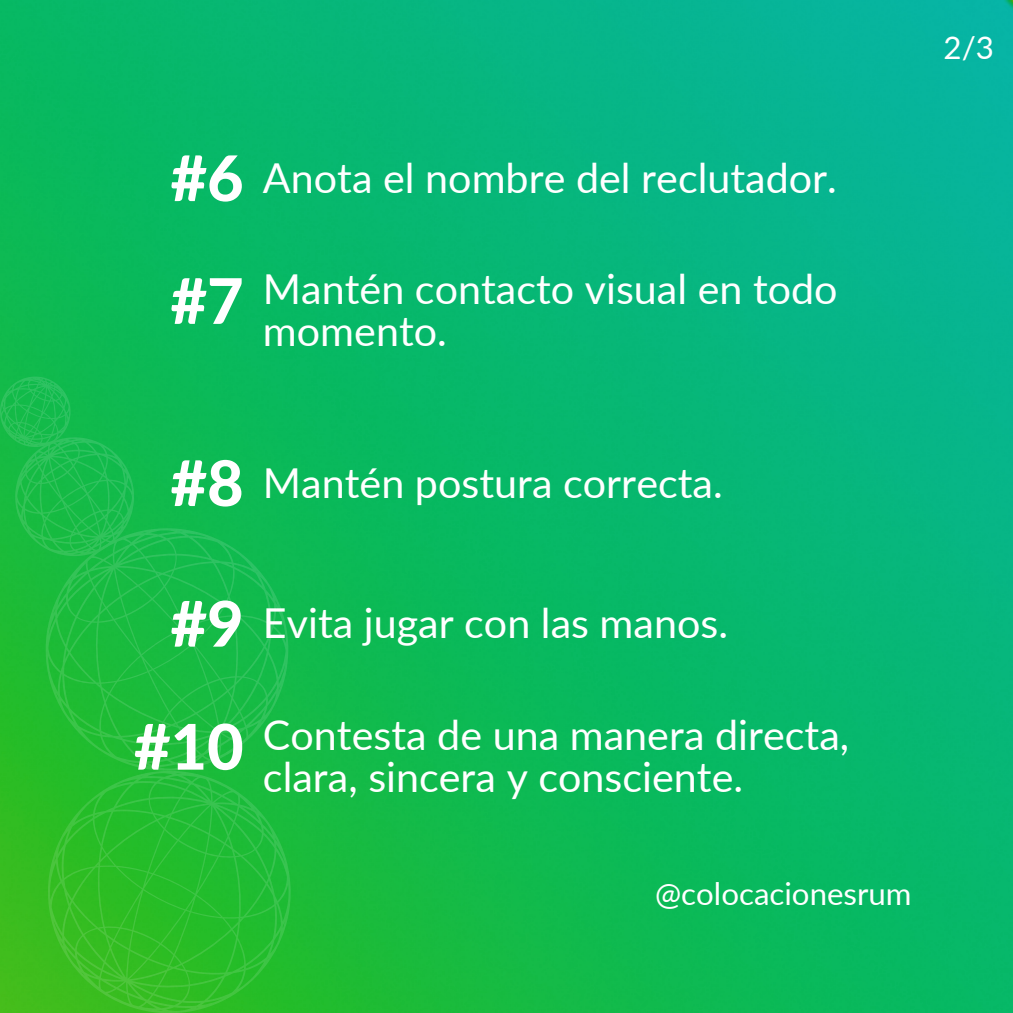
<style>
.page{position:relative;width:1013px;height:1013px;background:#fff}
.page>*{position:absolute;margin:0;border:0;box-sizing:border-box;transform-origin:0 0}
.t1{font:800 62.88px "Lato";color:#fff}
.t2{font:41.25px/41.9px "Lato";color:#fff}
.t3{font:31.25px "Lato";color:#fff}
</style>
<div class="page">
<img style="left:0;top:0;width:1012px;height:1012px">
<svg style="left:48px;top:770px;width:243px;height:242px;background:#2abd2e"></svg>
<svg style="left:46px;top:528px;width:242px;height:242px;background:#1cbc44"></svg>
<svg style="left:0;top:376px;width:134px;height:180px;background:#1abc4c"></svg>
<p class="t1" style="left:171px;top:139px;width:74px">#6</p>
<p class="t2" style="left:263px;top:156px;width:575px">Anota el nombre del reclutador.</p>
<p class="t1" style="left:171px;top:262px;width:74px">#7</p>
<p class="t2" style="left:263px;top:267px;width:576px">Mantén contacto visual en todo momento.</p>
<p class="t3" style="left:943px;top:28px;width:52px">2/3</p>
<p class="t1" style="left:171px;top:444px;width:74px">#8</p>
<p class="t2" style="left:263px;top:461px;width:461px">Mantén postura correcta.</p>
<p class="t1" style="left:171px;top:584px;width:74px">#9</p>
<p class="t2" style="left:263px;top:601px;width:466px">Evita jugar con las manos.</p>
<p class="t1" style="left:134px;top:707px;width:111px">#10</p>
<p class="t2" style="left:263px;top:713px;width:587px">Contesta de una manera directa, clara, sincera y consciente.</p>
<p class="t3" style="left:655px;top:873px;width:258px">@colocacionesrum</p>
</div>
